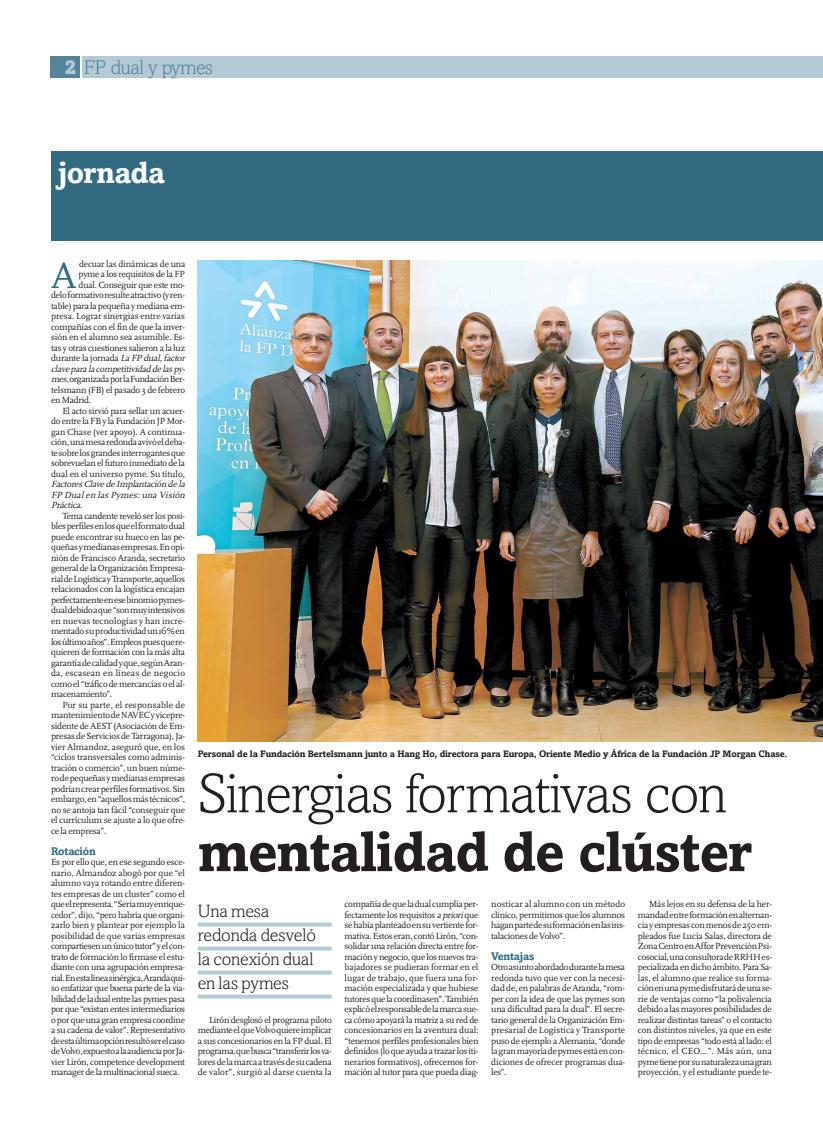
<style>
.page{position:relative;width:823px;height:1134px;background:#fff}
.page>*{position:absolute;margin:0;border:0;box-sizing:border-box;transform-origin:0 0}
.t1{font:300 56px/58.8px "Amasis MT Std";letter-spacing:-.02em;color:#231f1f}
.t2{font:37.9px "Scala";color:#326b81}
.t3{font:700 30px "Amasis MT Std";letter-spacing:-.02em;color:#fff}
.t4{font:300 20px "Amasis MT Std";letter-spacing:-.02em;color:#548499}
.t5{font:300 18px/24px "Amasis MT Std";letter-spacing:-.01em;color:#231f1f}
.t6{font:700 11px "Amasis MT Std";letter-spacing:-.025em;color:#326b81}
.t7{font:9.3px/10.5px "Scala";letter-spacing:-.025em;color:#231f1f;text-align:justify}
.t8{font:700 9.3px "Amasis MT Std";letter-spacing:-.015em;color:#231f1f}
.t9{font:italic 9.3px "Scala";letter-spacing:-.025em;color:#231f1f}
.t10{font:9.3px "Scala";letter-spacing:-.005em;color:#231f1f}
.t11{font:9.3px "Scala";letter-spacing:.01em;color:#231f1f}
.t12{font:9.3px "Scala";color:#231f1f}
.t13{font:9.3px "Scala";letter-spacing:.005em;color:#231f1f}
.t14{font:9.3px "Scala";letter-spacing:.02em;color:#231f1f}
.s1{font-weight:900;color:#b3cad6}
.s2{font-style:italic}
.s3{font-weight:700}
</style>
<div class="page">
<div style="left:83px;top:57px;width:739px;height:21px;background:#b3cad6"></div>
<div style="left:50px;top:57px;width:29px;height:21px;background:#548499"></div>
<div style="left:51px;top:151px;width:771px;height:90px;background:#326b81"></div>
<img style="left:198px;top:261px;width:624px;height:480px">
<svg style="left:198px;top:922px;width:133px;height:4px"></svg>
<svg style="left:198px;top:946px;width:133px;height:4px"></svg>
<svg style="left:198px;top:970px;width:133px;height:4px"></svg>
<svg style="left:198px;top:994px;width:133px;height:4px"></svg>
<p class="t4" style="left:64px;top:60px;width:150px"><span class="s1">2</span> FP dual y pymes</p>
<p class="t3" style="left:58px;top:155px;width:108px">jornada</p>
<p class="t2" style="left:51px;top:260px;width:27px">A</p>
<p class="t7" style="left:79px;top:259px;width:108px">decuar las dinámicas de una</p>
<p class="t7" style="left:79px;top:270px;width:108px">pyme a los requisitos de la FP</p>
<p class="t7" style="left:79px;top:280px;width:108px">dual. Conseguir que este mo-</p>
<p class="t7" style="left:51px;top:291px;width:135px">delo formativo resulte atractivo (y ren-</p>
<p class="t7" style="left:51px;top:301px;width:135px">table) para la pequeña y mediana em-</p>
<p class="t12" style="left:51px;top:312px;width:135px">presa. Lograr sinergias entre varias</p>
<p class="t7" style="left:51px;top:322px;width:135px">compañías con el fin de que la inver-</p>
<p class="t7" style="left:51px;top:333px;width:135px">sión en el alumno sea asumible. Es-</p>
<p class="t7" style="left:51px;top:343px;width:135px">tas y otras cuestiones salieron a la luz</p>
<p class="t7" style="left:51px;top:354px;width:137px">durante la jornada <span class="s2">La FP dual,factor</span></p>
<p class="t9" style="left:51px;top:365px;width:137px">clave paralacompetitividad de laspy -</p>
<p class="t7" style="left:51px;top:375px;width:135px"><span class="s2">mes</span>, organizada por la Fundación Ber-</p>
<p class="t7" style="left:51px;top:385px;width:135px">telsmann (FB) el pasado 3 de febrero</p>
<p class="t7" style="left:51px;top:396px;width:42px">en Madrid.</p>
<p class="t7" style="left:62px;top:406px;width:124px">El acto sirvió para sellar un acuer-</p>
<p class="t7" style="left:51px;top:417px;width:135px">do entre la FB y la Fundación JP Mor-</p>
<p class="t13" style="left:51px;top:428px;width:135px">gan Chase (ver apoyo). A continua-</p>
<p class="t7" style="left:51px;top:438px;width:135px">ción, una mesa redonda avivó el deba-</p>
<p class="t7" style="left:51px;top:448px;width:135px">te sobre los grandes interrogantes que</p>
<p class="t7" style="left:51px;top:459px;width:135px">sobrevuelan el futuro inmediato de la</p>
<p class="t10" style="left:51px;top:470px;width:135px">dual en el universo pyme. Su título,</p>
<p class="t9" style="left:51px;top:480px;width:137px">FactoresClave de Implantación de la</p>
<p class="t9" style="left:51px;top:491px;width:137px">FP Dualen las Pymes:una Visión</p>
<p class="t9" style="left:51px;top:501px;width:35px">Práctica.</p>
<p class="t7" style="left:62px;top:511px;width:124px">Tema candente reveló ser los posi-</p>
<p class="t7" style="left:51px;top:522px;width:135px">bles perfiles en los que el formato dual</p>
<p class="t7" style="left:51px;top:532px;width:135px">puede encontrar su hueco en las pe-</p>
<p class="t7" style="left:51px;top:543px;width:135px">queñas y medianas empresas. En opi-</p>
<p class="t7" style="left:51px;top:553px;width:135px">nión de Francisco Aranda, secretario</p>
<p class="t7" style="left:51px;top:564px;width:135px">general de la Organización Empresa-</p>
<p class="t7" style="left:51px;top:574px;width:135px">rial de Logística y Transporte, aquellos</p>
<p class="t7" style="left:51px;top:585px;width:135px">relacionados con la logística encajan</p>
<p class="t7" style="left:51px;top:595px;width:135px">perfectamente en ese binomio pymes-</p>
<p class="t7" style="left:51px;top:606px;width:135px">dual debido a que “son muy intensivos</p>
<p class="t11" style="left:51px;top:617px;width:135px">en nuevas tecnologías y han incre-</p>
<p class="t7" style="left:51px;top:627px;width:135px">mentado su productividad un 16% en</p>
<p class="t7" style="left:51px;top:637px;width:135px">los último años”. Empleos pues que re-</p>
<p class="t7" style="left:51px;top:648px;width:135px">quieren de formación con la más alta</p>
<p class="t7" style="left:51px;top:658px;width:135px">garantía de calidad y que, según Aran-</p>
<p class="t11" style="left:51px;top:669px;width:135px">da, escasean en líneas de negocio</p>
<p class="t7" style="left:51px;top:679px;width:135px">como el “tráfico de mercancías o el al-</p>
<p class="t7" style="left:51px;top:690px;width:63px">macenamiento”.</p>
<p class="t14" style="left:62px;top:701px;width:124px">Por su parte, el responsable de</p>
<p class="t7" style="left:51px;top:711px;width:135px">mantenimiento de NAVEC y vicepre-</p>
<p class="t7" style="left:51px;top:721px;width:135px">sidente de AEST (Asociación de Em-</p>
<p class="t7" style="left:51px;top:732px;width:135px">presas de Servicios de Tarragona), Ja-</p>
<p class="t10" style="left:51px;top:743px;width:135px">vier Almandoz, aseguró que, en los</p>
<p class="t7" style="left:51px;top:753px;width:135px">“ciclos transversales como adminis-</p>
<p class="t7" style="left:51px;top:763px;width:135px">tración o comercio”, un buen núme-</p>
<p class="t7" style="left:51px;top:774px;width:135px">ro de pequeñas y medianas empresas</p>
<p class="t7" style="left:51px;top:784px;width:135px">podrían crear perfiles formativos. Sin</p>
<p class="t7" style="left:51px;top:795px;width:135px">embargo, en “aquellos más técnicos”,</p>
<p class="t7" style="left:51px;top:805px;width:135px">no se antoja tan fácil “conseguir que</p>
<p class="t7" style="left:51px;top:816px;width:135px">el currículum se ajuste a lo que ofre-</p>
<p class="t7" style="left:51px;top:826px;width:57px">ce la empresa”.</p>
<p class="t6" style="left:51px;top:844px;width:46px">Rotación</p>
<p class="t7" style="left:51px;top:858px;width:135px">Es por ello que, en ese segundo esce&shy;nario, Almandoz abogó por que “el alumno vaya rotando entre diferen&shy;tes empresas de un cluster” como el que el representa. “Sería muy enrique&shy;cedor”, dijo, “pero habría que organi&shy;zarlo bien y plantear por ejemplo la posibilidad de que varias empresas compartiesen un único tutor” y el con&shy;trato de formación lo firmase el estu&shy;diante con una agrupación empresa&shy;rial. En esta línea sinérgica, Aranda qui&shy;so enfatizar que buena parte de la via&shy;bilidad de la dual entre las pymes pasa por que “existan entes intermediarios o por que una gran empresa coordine a su cadena de valor”. Representativo de esta última opción resultó ser el caso de Volvo, expuesto a la audiencia por Ja&shy;vier Lirón, competence development manager de la multinacional sueca.</p>
<p class="t8" style="left:198px;top:748px;width:590px">Personal de la Fundación Bertelsmann junto a Hang Ho, directora para Europa, Oriente Medio y África de la Fundación JP Morgan Chase.</p>
<p class="t1" style="left:198px;top:769px;width:554px">Sinergias formativas con <span class="s3">mentalidad de clúster</span></p>
<p class="t5" style="left:198px;top:900px;width:120px">Una mesa redonda desveló la conexión dual en las pymes</p>
<p class="t7" style="left:198px;top:1015px;width:135px;text-indent:11px">Lirón desglosó el programa piloto mediante el que Volvo quiere implicar a sus concesionarios en la FP dual. El programa, que busca “transferir los va&shy;lores de la marca a través de su cadena de valor”, surgió al darse cuenta la</p>
<p class="t7" style="left:344px;top:900px;width:135px">compañía de que la dual cumplía per&shy;fectamente los requisitos <span class="s2">apriori</span>que se había planteado en su vertiente for&shy;mativa. Estos eran, contó Lirón, “con&shy;solidar una relación directa entre for&shy;mación y negocio, que los nuevos tra&shy;bajadores se pudieran formar en el lugar de trabajo, que fuera una for&shy;mación especializada y que hubiese tutores que la coordinasen”. También explicó el responsable de la marca sue&shy;ca cómo apoyará la matriz a su red de concesionarios en la aventura dual: “tenemos perfiles profesionales bien definidos (lo que ayuda a trazar los iti&shy;nerarios formativos), ofrecemos for&shy;mación al tutor para que pueda diag-</p>
<p class="t7" style="left:491px;top:900px;width:135px">nosticar al alumno con un método clínico, permitimos que los alumnos hagan parte de su formación en las ins&shy;talaciones de Volvo”.</p>
<p class="t6" style="left:491px;top:949px;width:45px">Ventajas</p>
<p class="t7" style="left:491px;top:963px;width:135px">Otro asunto abordado durante la mesa redonda tuvo que ver con la necesi&shy;dad de, en palabras de Aranda, “rom&shy;per con la idea de que las pymes son una dificultad para la dual”. El secre&shy;tario general de la Organización Em&shy;presarial de Logística y Transporte puso de ejemplo a Alemania, “donde la gran mayoría de pymes está en con&shy;diciones de ofrecer programas dua&shy;les”.</p>
<p class="t7" style="left:637px;top:900px;width:135px;text-indent:11px">Más lejos en su defensa de la her&shy;mandad entre formación en alternan&shy;cia y empresas con menos de 250 em&shy;pleados fue Lucía Salas, directora de Zona Centro en Affor Prevención Psi&shy;cosocial, una consultora de RRHH es&shy;pecializada en dicho ámbito. Para Sa&shy;las, el alumno que realice su forma&shy;ción en una pyme disfrutará de una se&shy;rie de ventajas como “la polivalencia debido a las mayores posibilidades de realizar distintas tareas” o el contacto con distintos niveles, ya que en este tipo de empresas “todo está al lado: el técnico, el CEO...”. Más aún, una pyme tiene por su naturaleza una gran proyección, y el estudiante puede te-</p>
</div>
